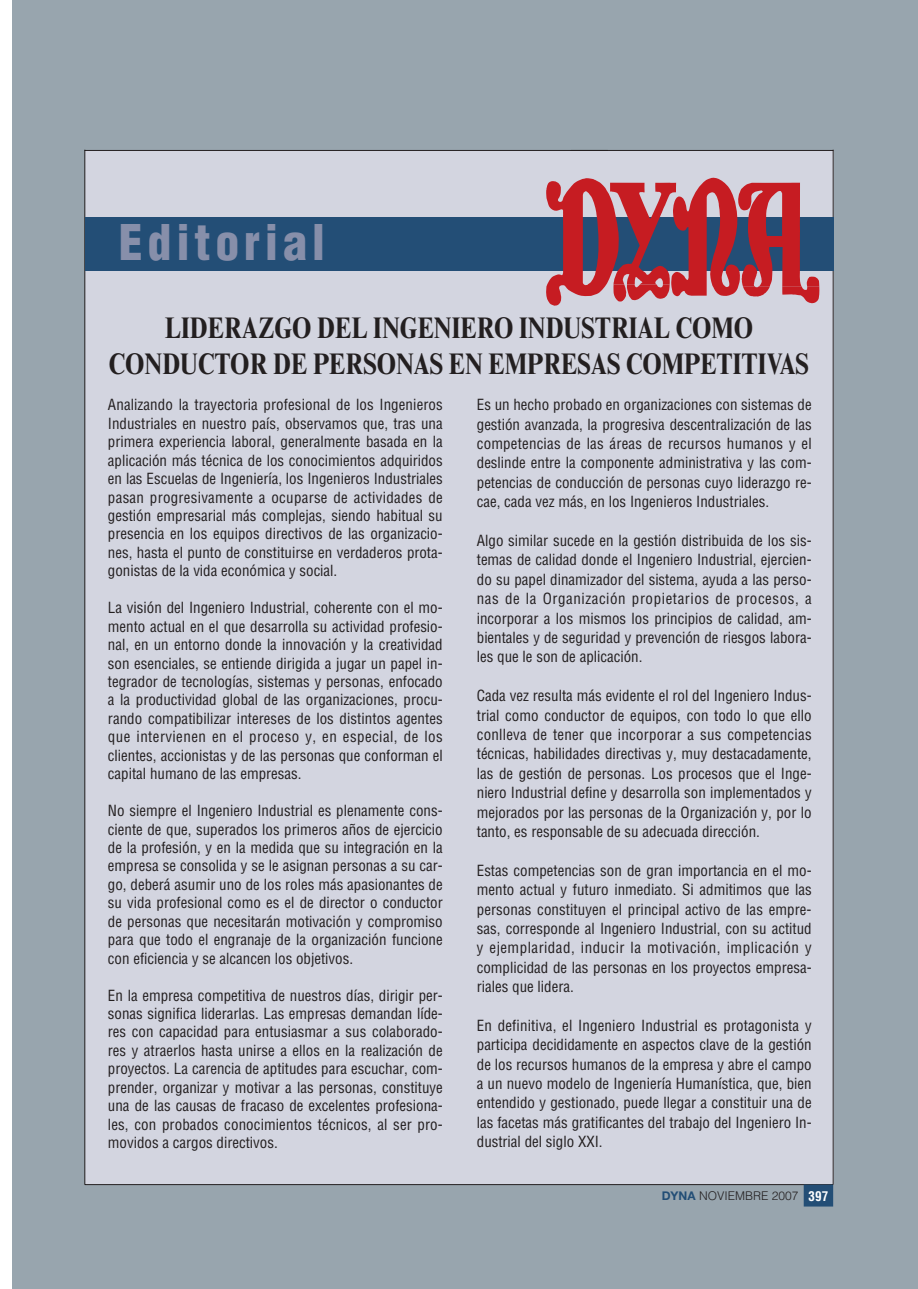
<style>
.page{position:relative;width:918px;height:1289px;background:#fff}
.page>*{position:absolute;margin:0;border:0;box-sizing:border-box;transform-origin:0 0}
.t1{font:900 condensed 48px "Helvetica";letter-spacing:.1em;color:#878faa}
.t2{font:700 condensed 30px/36px "Times New Roman";color:#231f20;text-align:center}
.t3{font:condensed 15px/18.5px "Helvetica";color:#231f20;text-align:justify}
.t4{font:700 condensed 13.2px "Helvetica";color:#fff}
.t5{font:300 12px "Helvetica";color:#231f20}
.s1{font-family:"Helvetica Neue";font-weight:700;color:#234e76}
</style>
<div class="page">
<div style="left:13px;top:1px;width:905px;height:1287px;background:#98a5ae"></div>
<div style="left:85px;top:150px;width:748px;height:1034px;background:#d3d5e0"></div>
<hr style="left:833px;top:150px;width:1px;height:1034px;background:#231f20">
<hr style="left:85px;top:150px;width:1px;height:1034px;background:#231f20">
<hr style="left:85px;top:1184px;width:748px;height:1px;background:#231f20">
<hr style="left:85px;top:150px;width:523px;height:1px;background:#231f20">
<hr style="left:571px;top:150px;width:262px;height:1px;background:#231f20">
<div style="left:85px;top:217px;width:748px;height:54px;background:#234e76"></div>
<div style="left:804px;top:1185px;width:28px;height:20px;background:#234e76"></div>
<div style="left:804px;top:1184px;width:29px;height:22px;border:2px solid #234e76"></div>
<svg style="left:546px;top:177px;width:273px;height:129px"></svg>
<h1 class="t1" style="left:119px;top:224px;width:208px">Editorial</h1>
<h2 class="t2" style="left:109px;top:313px;width:702px">LIDERAZGO DEL INGENIERO INDUSTRIAL COMO<br>CONDUCTOR DE PERSONAS EN EMPRESAS COMPETITIVAS</h2>
<p class="t3" style="left:108px;top:397px;width:336px">Analizando la trayectoria profesional de los Ingenieros Industriales en nuestro país, observamos que, tras una primera experiencia laboral, generalmente basada en la aplicación más técnica de los conocimientos adquiridos en las Escuelas de Ingeniería, los Ingenieros Industriales pasan progresivamente a ocuparse de actividades de gestión empresarial más complejas, siendo habitual su presencia en los equipos directivos de las organizacio&shy;nes, hasta el punto de constituirse en verdaderos prota&shy;gonistas de la vida económica y social.</p>
<p class="t3" style="left:108px;top:600px;width:336px">La visión del Ingeniero Industrial, coherente con el mo&shy;mento actual en el que desarrolla su actividad profesio&shy;nal, en un entorno donde la innovación y la creatividad son esenciales, se entiende dirigida a jugar un papel in&shy;tegrador de tecnologías, sistemas y personas, enfocado a la productividad global de las organizaciones, procu&shy;rando compatibilizar intereses de los distintos agentes que intervienen en el proceso y, en especial, de los clientes, accionistas y de las personas que conforman el capital humano de las empresas.</p>
<p class="t3" style="left:108px;top:802px;width:336px">No siempre el Ingeniero Industrial es plenamente cons&shy;ciente de que, superados los primeros años de ejercicio de la profesión, y en la medida que su integración en la empresa se consolida y se le asignan personas a su car&shy;go, deberá asumir uno de los roles más apasionantes de su vida profesional como es el de director o conductor de personas que necesitarán motivación y compromiso para que todo el engranaje de la organización funcione con eficiencia y se alcancen los objetivos.</p>
<p class="t3" style="left:108px;top:987px;width:336px">En la empresa competitiva de nuestros días, dirigir per&shy;sonas significa liderarlas. Las empresas demandan líde&shy;res con capacidad para entusiasmar a sus colaborado&shy;res y atraerlos hasta unirse a ellos en la realización de proyectos. La carencia de aptitudes para escuchar, com&shy;prender, organizar y motivar a las personas, constituye una de las causas de fracaso de excelentes profesiona&shy;les, con probados conocimientos técnicos, al ser pro&shy;movidos a cargos directivos.</p>
<p class="t3" style="left:477px;top:396px;width:336px;line-height:19.4px">Es un hecho probado en organizaciones con sistemas de gestión avanzada, la progresiva descentralización de las competencias de las áreas de recursos humanos y el deslinde entre la componente administrativa y las com&shy;petencias de conducción de personas cuyo liderazgo re&shy;cae, cada vez más, en los Ingenieros Industriales.</p>
<p class="t3" style="left:477px;top:532px;width:336px;line-height:19.4px">Algo similar sucede en la gestión distribuida de los sis&shy;temas de calidad donde el Ingeniero Industrial, ejercien&shy;do su papel dinamizador del sistema, ayuda a las perso&shy;nas de la Organización propietarios de procesos, a incorporar a los mismos los principios de calidad, am&shy;bientales y de seguridad y prevención de riesgos labora&shy;les que le son de aplicación.</p>
<p class="t3" style="left:477px;top:687px;width:336px;line-height:19.4px">Cada vez resulta más evidente el rol del Ingeniero Indus&shy;trial como conductor de equipos, con todo lo que ello conlleva de tener que incorporar a sus competencias técnicas, habilidades directivas y, muy destacadamente, las de gestión de personas. Los procesos que el Inge&shy;niero Industrial define y desarrolla son implementados y mejorados por las personas de la Organización y, por lo tanto, es responsable de su adecuada dirección.</p>
<p class="t3" style="left:477px;top:862px;width:336px;line-height:19.4px">Estas competencias son de gran importancia en el mo&shy;mento actual y futuro inmediato. Si admitimos que las personas constituyen el principal activo de las empre&shy;sas, corresponde al Ingeniero Industrial, con su actitud y ejemplaridad, inducir la motivación, implicación y complicidad de las personas en los proyectos empresa&shy;riales que lidera.</p>
<p class="t3" style="left:477px;top:1017px;width:336px;line-height:19.4px">En definitiva, el Ingeniero Industrial es protagonista y participa decididamente en aspectos clave de la gestión de los recursos humanos de la empresa y abre el campo a un nuevo modelo de Ingeniería Humanística, que, bien entendido y gestionado, puede llegar a constituir una de las facetas más gratificantes del trabajo del Ingeniero In&shy;dustrial del siglo XXI.</p>
<p class="t5" style="left:662px;top:1191px;width:138px"><span class="s1">DYNA</span> NOVIEMBRE 2007</p>
<p class="t4" style="left:809px;top:1191px;width:21px">397</p>
</div>
